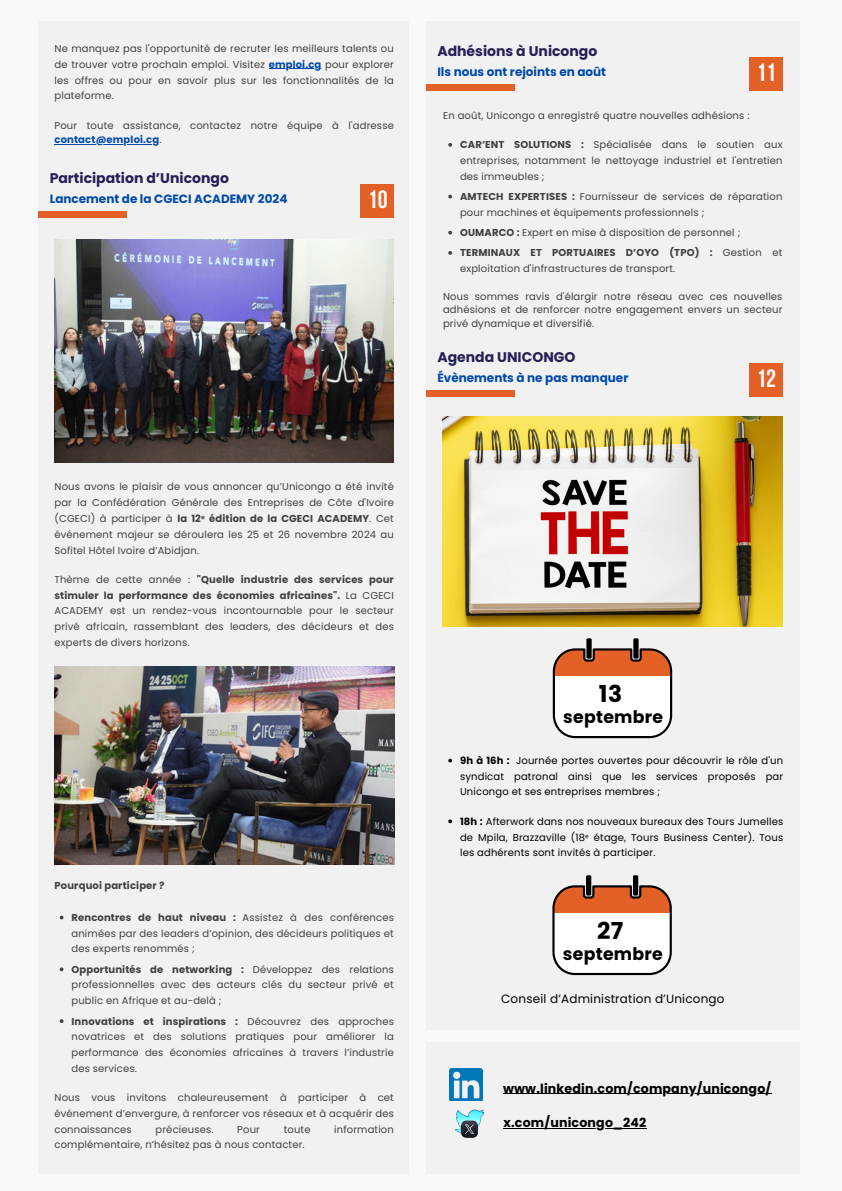
<style>
.page{position:relative;width:842px;height:1191px;background:#fff}
.page>*{position:absolute;margin:0;border:0;box-sizing:border-box;transform-origin:0 0}
.t1{font:700 25px "Bebas Neue";color:#f9f9f9}
.t2{font:700 23.3px "Poppins";color:#000}
.t3{font:700 17.3px "Poppins";letter-spacing:.015em;color:#000}
.t4{font:700 14px "Poppins";color:#232155}
.t5{font:700 12.6px "Poppins";letter-spacing:.015em;color:#000}
.t6{font:700 12px "Poppins";color:#004aad}
.t7{font:12px "Poppins";letter-spacing:.015em;color:#000}
.t8{font:10px/15.8px "Poppins";letter-spacing:.015em;color:#3e423c;text-align:justify}
.t9{font:10px/15.8px "Poppins";letter-spacing:.015em;color:#000;text-align:justify}
.t10{font:700 10px "Poppins";letter-spacing:.015em;color:#3e423c}
.t11{font:700 10px "Poppins";letter-spacing:.015em;color:#004aad}
.s1{font-weight:700;color:#004aad}
.s2{font-weight:400;color:#3e423c}
.s3{font-weight:700}
.s4{font-family:"Noto Sans";font-weight:700}
.s5{font-family:"Noto Sans"}
</style>
<div class="page">
<div style="left:0;top:0;width:842px;height:1190px;background:#f9f9f9"></div>
<div style="left:426px;top:22px;width:373px;height:1007px;background:#f1f1f1"></div>
<div style="left:39px;top:22px;width:370px;height:1151px;background:#f1f1f1"></div>
<div style="left:426px;top:1042px;width:373px;height:131px;background:#f1f1f1"></div>
<img style="left:449px;top:1068px;width:33px;height:32px">
<img style="left:455px;top:1109px;width:30px;height:29px">
<hr style="left:504px;top:1127px;width:143px;height:1px;background:#000">
<hr style="left:503px;top:1093px;width:268px;height:1px;background:#000">
<div style="left:749px;top:57px;width:34px;height:33px;background:#e36127"></div>
<div style="left:426px;top:84px;width:89px;height:6px;background:#e36127"></div>
<div style="left:360px;top:185px;width:34px;height:33px;background:#e36127"></div>
<div style="left:39px;top:211px;width:88px;height:7px;background:#e36127"></div>
<img style="left:55px;top:240px;width:339px;height:222px">
<svg style="left:448px;top:143px;width:4px;height:4px"></svg>
<svg style="left:448px;top:195px;width:4px;height:3px"></svg>
<svg style="left:448px;top:231px;width:4px;height:3px"></svg>
<svg style="left:448px;top:251px;width:4px;height:4px"></svg>
<hr style="left:269px;top:69px;width:52px;height:1px;background:#004aad">
<hr style="left:55px;top:144px;width:104px;height:1px;background:#004aad">
<svg style="left:60px;top:915px;width:4px;height:4px"></svg>
<svg style="left:60px;top:967px;width:4px;height:4px"></svg>
<img style="left:55px;top:667px;width:339px;height:197px">
<img style="left:442px;top:416px;width:341px;height:210px">
<div style="left:749px;top:363px;width:34px;height:34px;background:#e36127"></div>
<div style="left:426px;top:390px;width:89px;height:7px;background:#e36127"></div>
<svg style="left:553px;top:648px;width:119px;height:90px"></svg>
<div style="left:586px;top:638px;width:6px;height:20px;background:#000"></div>
<div style="left:633px;top:638px;width:6px;height:20px;background:#000"></div>
<svg style="left:448px;top:758px;width:4px;height:4px"></svg>
<svg style="left:448px;top:819px;width:4px;height:4px"></svg>
<svg style="left:552px;top:884px;width:120px;height:90px"></svg>
<div style="left:586px;top:875px;width:5px;height:20px;background:#000"></div>
<div style="left:633px;top:875px;width:5px;height:20px;background:#000"></div>
<p class="t8" style="left:55px;top:41px;width:341px">Ne manquez pas l'opportunité de recruter les meilleurs talents ou de trouver votre prochain emploi. Visitez <span class="s1">emploi.cg</span> pour explorer</p>
<p class="t8" style="left:55px;top:72px;width:341px">les offres ou pour en savoir plus sur les fonctionnalités de la plateforme.</p>
<p class="t8" style="left:55px;top:118px;width:341px">Pour toute assistance, contactez notre équipe à l'adresse</p>
<p class="t11" style="left:55px;top:132px;width:109px">contact@emploi.cg<span class="s2">.</span></p>
<p class="t4" style="left:50px;top:168px;width:181px">Participation d’Unicongo</p>
<h5 class="t6" style="left:50px;top:190px;width:239px">Lancement de la CGECI ACADEMY 2024</h5>
<p class="t1" style="left:368px;top:189px;width:21px">10</p>
<p class="t8" style="left:55px;top:479px;width:341px">Nous avons le plaisir de vous annoncer qu’Unicongo a été invité par la Confédération Générale des Entreprises de Côte d'Ivoire (CGECI) à participer à <span class="s3">la 12</span><span class="s4">ᵉ</span> <span class="s3">édition de la CGECI ACADEMY</span>. Cet événement majeur se déroulera les 25 et 26 novembre 2024 au Sofitel Hôtel Ivoire d’Abidjan.</p>
<p class="t8" style="left:55px;top:571px;width:341px">Thème de cette année : <span class="s3">"Quelle industrie des services pour stimuler la performance des économies africaines".</span> La CGECI ACADEMY est un rendez-vous incontournable pour le secteur privé africain, rassemblant des leaders, des décideurs et des experts de divers horizons.</p>
<p class="t10" style="left:55px;top:878px;width:112px">Pourquoi participer ?</p>
<h2 class="t8" style="left:71px;top:909px;width:324px"><span class="s3">Rencontres de haut niveau :</span> Assistez à des conférences animées par des leaders d’opinion, des décideurs politiques et des experts renommés ;</h2>
<h3 class="t8" style="left:71px;top:961px;width:324px"><span class="s3">Opportunités de networking :</span> Développez des relations professionnelles avec des acteurs clés du secteur privé et public en Afrique et au-delà ;</h3>
<p class="t8" style="left:71px;top:1012px;width:324px"><span class="s3">Innovations et inspirations :</span> Découvrez des approches novatrices et des solutions pratiques pour améliorer la performance des économies africaines à travers l’industrie des services.</p>
<p class="t8" style="left:55px;top:1089px;width:341px">Nous vous invitons chaleureusement à participer à cet événement d’envergure, à renforcer vos réseaux et à acquérir des connaissances</p>
<p class="t8" style="left:156px;top:1120px;width:60px">précieuses.</p>
<p class="t8" style="left:237px;top:1120px;width:24px">Pour</p>
<p class="t8" style="left:284px;top:1120px;width:28px">toute</p>
<p class="t8" style="left:334px;top:1120px;width:61px">information</p>
<p class="t8" style="left:55px;top:1136px;width:252px">complémentaire, n’hésitez pas à nous contacter.</p>
<p class="t4" style="left:437px;top:41px;width:162px">Adhésions à Unicongo</p>
<p class="t6" style="left:437px;top:63px;width:170px">Ils nous ont rejoints en août</p>
<p class="t1" style="left:756px;top:62px;width:21px">11</p>
<p class="t8" style="left:443px;top:107px;width:308px">En août, Unicongo a enregistré quatre nouvelles adhésions :</p>
<h2 class="t8" style="left:460px;top:137px;width:324px"><span class="s3">CAR’ENT SOLUTIONS :</span> Spécialisée dans le soutien aux entreprises, notamment le nettoyage industriel et l'entretien des immeubles ;</h2>
<h3 class="t8" style="left:460px;top:188px;width:324px"><span class="s3">AMTECH EXPERTISES :</span> Fournisseur de services de réparation pour machines et équipements professionnels ;</h3>
<p class="t8" style="left:460px;top:224px;width:282px"><span class="s3">OUMARCO :</span> Expert en mise à disposition de personnel ;</p>
<p class="t8" style="left:460px;top:245px;width:324px"><span class="s3">TERMINAUX ET PORTUAIRES D’OYO (TPO) :</span> Gestion et exploitation d'infrastructures de transport.</p>
<p class="t8" style="left:443px;top:289px;width:341px;line-height:13.5px">Nous sommes ravis d'élargir notre réseau avec ces nouvelles adhésions et de renforcer notre engagement envers un secteur privé dynamique et diversifié.</p>
<p class="t4" style="left:437px;top:347px;width:140px">Agenda UNICONGO</p>
<p class="t6" style="left:437px;top:369px;width:193px">Évènements à ne pas manquer</p>
<p class="t1" style="left:756px;top:368px;width:21px">12</p>
<p class="t2" style="left:599px;top:677px;width:25px">13</p>
<h1 class="t3" style="left:563px;top:705px;width:101px">septembre</h1>
<p class="t9" style="left:460px;top:752px;width:325px"><span class="s3">9h à 16h :</span> Journée portes ouvertes pour découvrir le rôle d'un syndicat patronal ainsi que les services proposés par Unicongo et ses entreprises membres ;</p>
<h4 class="t9" style="left:460px;top:813px;width:325px"><span class="s3">18h :</span> Afterwork dans nos nouveaux bureaux des Tours Jumelles de Mpila, Brazzaville (18<span class="s5">ᵉ</span> étage, Tours Business Center). Tous les adhérents sont invités à participer.</h4>
<p class="t2" style="left:597px;top:914px;width:28px">27</p>
<p class="t3" style="left:563px;top:941px;width:101px">septembre</p>
<p class="t7" style="left:501px;top:990px;width:225px">Conseil d’Administration d’Unicongo</p>
<h3 class="t5" style="left:503px;top:1079px;width:270px">www.linkedin.com/company/unicongo/</h3>
<h2 class="t5" style="left:504px;top:1113px;width:144px">x.com/unicongo_242</h2>
</div>
